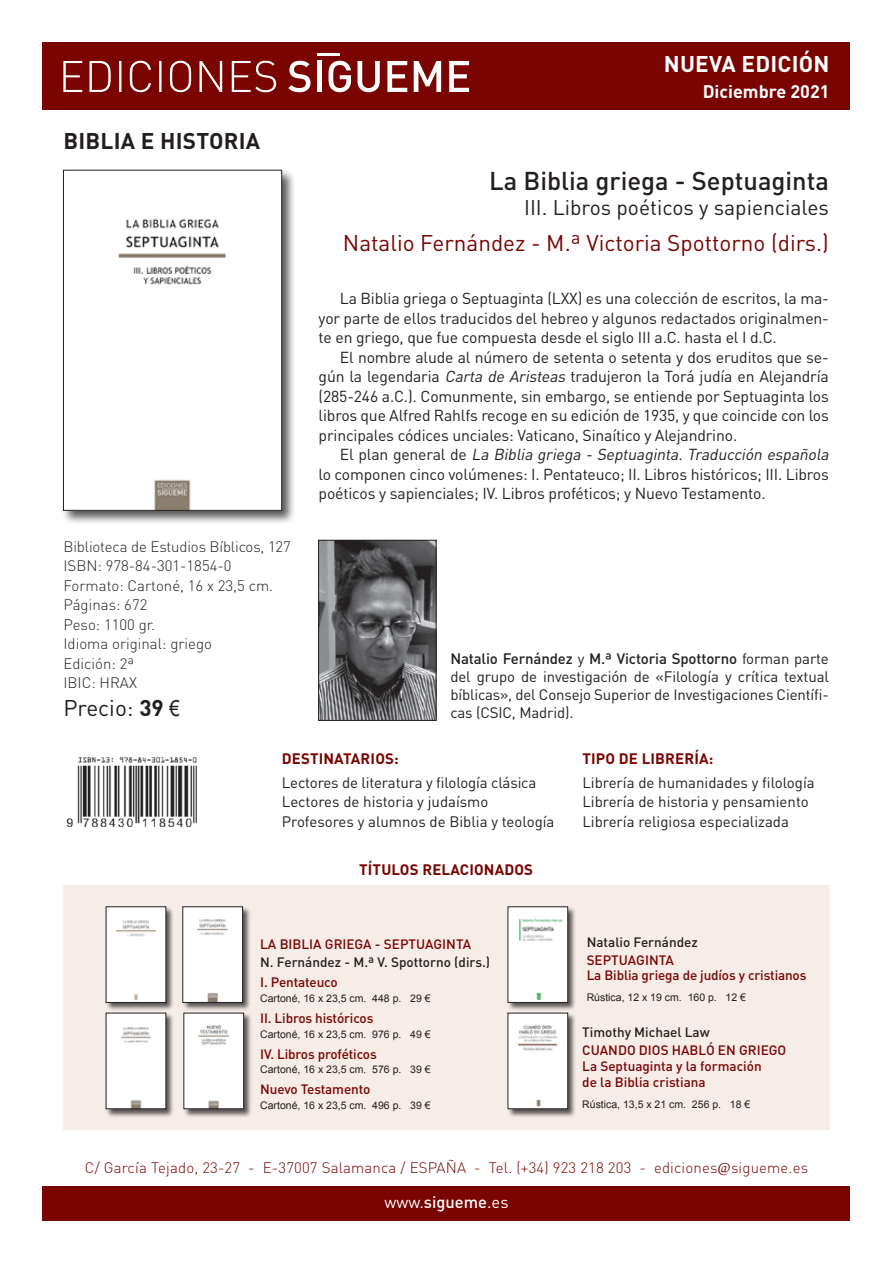
<style>
.page{position:relative;width:893px;height:1263px;background:#fff}
.page>*{position:absolute;margin:0;border:0;box-sizing:border-box;transform-origin:0 0}
.t1{font:500 25.5px "DIN Pro";color:#231f20}
.t2{font:22.5px "DIN Pro";color:#790400}
.t3{font:700 22.5px "DIN Pro";letter-spacing:.01em;color:#231f20}
.t4{font:700 22.5px "DIN Pro";letter-spacing:.01em;color:#fff}
.t5{font:22.5px "DIN Pro";color:#231f20}
.t6{font:21px "DIN Pro";color:#231f20}
.t7{font:700 18px "DIN Pro";color:#fff}
.t8{font:16.5px "DIN Pro";color:#fff}
.t9{font:15.75px/19.5px "DIN Pro";letter-spacing:-.01em;color:#231f20;text-align:justify}
.t10{font:15px/19.5px "DIN Pro";color:#231f20}
.t11{font:300 15px/19.5px "DIN Pro";color:#231f20}
.t12{font:300 15px "DIN Pro";letter-spacing:.01em;color:#790400}
.t13{font:700 15px "DIN Pro";letter-spacing:.01em;color:#790400}
.t14{font:500 13.5px/15.8px "DIN Pro";letter-spacing:-.01em;color:#790400}
.t15{font:500 13.5px "DIN Pro";color:#231f20}
.t16{font:10.5px "Arial";color:#231f20}
.s1{font-weight:700}
.s2{font-family:"Arial Narrow"}
.s3{font-style:italic}
.s4{font-weight:500}
.s5{font-family:"Sakkal Majalla";font-weight:400;font-size:19.5px}
</style>
<div class="page">
<div style="left:43px;top:1186px;width:807px;height:34px;background:#790400"></div>
<div style="left:43px;top:43px;width:807px;height:67px;background:#790400"></div>
<hr style="left:317px;top:53px;width:23px;height:3px;background:#fff">
<svg style="left:288px;top:61px;width:23px;height:31px"></svg>
<div style="left:317px;top:61px;width:5px;height:31px;background:#fff"></div>
<svg style="left:329px;top:61px;width:22px;height:31px"></svg>
<svg style="left:357px;top:61px;width:23px;height:31px"></svg>
<svg style="left:387px;top:61px;width:20px;height:31px"></svg>
<svg style="left:414px;top:61px;width:27px;height:31px"></svg>
<svg style="left:449px;top:61px;width:20px;height:31px"></svg>
<svg style="left:63px;top:61px;width:213px;height:31px"></svg>
<div style="left:61px;top:168px;width:235px;height:357px;background:#231f20;opacity:.75"></div>
<img style="left:65px;top:172px;width:215px;height:336px">
<div style="left:63px;top:170px;width:219px;height:340px;border:1px solid #231f20"></div>
<img style="left:321px;top:542px;width:113px;height:176px">
<div style="left:319px;top:540px;width:117px;height:180px;border:1px solid #231f20"></div>
<div style="left:63px;top:885px;width:767px;height:245px;background:#f6ece8"></div>
<img style="left:66px;top:757px;width:131px;height:69px">
<div style="left:106px;top:1012px;width:69px;height:106px;background:#231f20;opacity:.75"></div>
<img style="left:108px;top:1015px;width:56px;height:92px">
<div style="left:507px;top:1012px;width:69px;height:106px;background:#231f20;opacity:.75"></div>
<img style="left:510px;top:1015px;width:56px;height:92px">
<div style="left:508px;top:1013px;width:60px;height:96px;border:1px solid #231f20"></div>
<div style="left:507px;top:906px;width:69px;height:105px;background:#231f20;opacity:.75"></div>
<img style="left:510px;top:909px;width:56px;height:91px">
<div style="left:508px;top:907px;width:60px;height:95px;border:1px solid #231f20"></div>
<div style="left:106px;top:906px;width:69px;height:105px;background:#231f20;opacity:.75"></div>
<img style="left:108px;top:909px;width:56px;height:91px">
<div style="left:182px;top:906px;width:69px;height:105px;background:#231f20;opacity:.75"></div>
<img style="left:185px;top:909px;width:56px;height:91px">
<div style="left:183px;top:907px;width:60px;height:95px;border:1px solid #231f20"></div>
<div style="left:183px;top:1012px;width:69px;height:106px;background:#231f20;opacity:.75"></div>
<img style="left:186px;top:1015px;width:56px;height:92px">
<div style="left:184px;top:1013px;width:60px;height:96px;border:1px solid #231f20"></div>
<h2 class="t4" style="left:664px;top:49px;width:167px">NUEVA EDICIÓN</h2>
<h2 class="t3" style="left:63px;top:126px;width:198px">BIBLIA E HISTORIA</h2>
<p class="t11" style="left:63px;top:536px;width:229px">Biblioteca de Estudios Bíblicos, 127<br>ISBN: 978-84-301-1854-0<br>Formato: Cartoné, 16 x 23,5 cm.<br>Páginas: 672<br>Peso: 1100 gr.<br>Idioma original: griego<br>Edición: 2ª<br>IBIC: HRAX</p>
<h2 class="t5" style="left:63px;top:693px;width:118px">Precio: <span class="s1">39</span> <span class="s2">€</span></h2>
<p class="t7" style="left:703px;top:80px;width:128px">Diciembre 2021</p>
<h1 class="t1" style="left:489px;top:163px;width:341px">La Biblia griega - Septuaginta</h1>
<h3 class="t6" style="left:524px;top:193px;width:306px">III. Libros poéticos y sapienciales</h3>
<h2 class="t2" style="left:343px;top:227px;width:487px">Natalio Fernández - M.ª Victoria Spottorno (dirs.)</h2>
<p class="t9" style="left:319px;top:288px;width:512px;text-indent:21px">La Biblia griega o Septuaginta (LXX) es una colección de escritos, la ma&shy;yor parte de ellos traducidos del hebreo y algunos redactados originalmen&shy;te en griego, que fue compuesta desde el siglo III a.C. hasta el I d.C.</p>
<p class="t9" style="left:319px;top:347px;width:512px;text-indent:21px">El nombre alude al número de setenta o setenta y dos eruditos que se&shy;gún la legendaria <span class="s3">Carta de Aristeas</span> tradujeron la Torá judía en Alejandría (285-246 a.C.). Comunmente, sin embargo, se entiende por Septuaginta los libros que Alfred Rahlfs recoge en su edición de 1935, y que coincide con los principales códices unciales: Vaticano, Sinaítico y Alejandrino.</p>
<p class="t9" style="left:319px;top:444px;width:515px;text-align:left;text-indent:21px">E l p l a n g e n e ra l d e <span class="s3">La Biblia griega - Septuaginta. Traducción española </span>lo componen cinco volúmenes: I. Pentateuco; II. Libros históricos; III. Libros poéticos y sapienciales; IV. Libros proféticos; y Nuevo Testamento.</p>
<p class="t10" style="left:450px;top:648px;width:380px;line-height:18px;text-align:justify"><span class="s4">Natalio Fernández</span> y <span class="s4">M.ª Victoria Spottorno</span> forman parte del grupo de investigación de «Filología y crítica textual bíblicas», del Consejo Superior de Investigaciones Científi&shy;cas (CSIC, Madrid).</p>
<p class="t13" style="left:282px;top:748px;width:119px">DESTINATARIOS:</p>
<p class="t10" style="left:282px;top:772px;width:274px">Lectores de literatura y filología clásica<br>Lectores de historia y judaísmo<br>Profesores y alumnos de Biblia y teología</p>
<p class="t13" style="left:359px;top:859px;width:175px">TÍTULOS RELACIONADOS</p>
<p class="t14" style="left:260px;top:935px;width:212px">LA BIBLIA GRIEGA - SEPTUAGINTA</p>
<p class="t15" style="left:260px;top:952px;width:231px">N. Fernández - M.ª V. Spottorno (dirs.)</p>
<p class="t14" style="left:260px;top:974px;width:79px">I. Pentateuco</p>
<p class="t16" style="left:260px;top:991px;width:172px">Cartoné, 16 x 23,5 cm. 448 p. 29 €</p>
<p class="t14" style="left:260px;top:1010px;width:115px">II. Libros históricos</p>
<p class="t16" style="left:260px;top:1027px;width:172px">Cartoné, 16 x 23,5 cm. 976 p. 49 €</p>
<p class="t14" style="left:260px;top:1045px;width:118px">IV. Libros proféticos</p>
<p class="t16" style="left:260px;top:1063px;width:172px">Cartoné, 16 x 23,5 cm. 576 p. 39 €</p>
<p class="t14" style="left:260px;top:1081px;width:112px">Nuevo Testamento</p>
<p class="t16" style="left:260px;top:1098px;width:172px">Cartoné, 16 x 23,5 cm. 496 p. 39 €</p>
<p class="t13" style="left:582px;top:749px;width:133px">TIPO DE LIBRERÍA:</p>
<p class="t10" style="left:582px;top:772px;width:234px">Librería de humanidades y filología<br>Librería de historia y pensamiento<br>Librería religiosa especializada</p>
<p class="t15" style="left:587px;top:932px;width:113px">Natalio Fernández</p>
<p class="t14" style="left:587px;top:951px;width:221px">SEPTUAGINTA<br>La Biblia griega de judíos y cristianos</p>
<p class="t16" style="left:587px;top:991px;width:161px">Rústica, 12 x 19 cm. 160 p. 12 €</p>
<p class="t15" style="left:582px;top:1023px;width:129px">Timothy Michael Law</p>
<p class="t14" style="left:582px;top:1042px;width:206px">CUANDO DIOS HABLÓ EN GRIEGO<br>La Septuaginta y la formación<br>de la Biblia cristiana</p>
<p class="t16" style="left:582px;top:1097px;width:170px">Rústica, 13,5 x 21 cm. 256 p. 18 €</p>
<p class="t12" style="left:85px;top:1157px;width:725px">C/ García Tejado, 23-27 - E-37007 Salamanca / ESPAÑA - Tel. (+34) 923 218 203 - ediciones<span class="s5">@</span>sigueme.es</p>
<p class="t8" style="left:384px;top:1191px;width:126px">www.<span class="s4">sigueme</span>.es</p>
</div>
